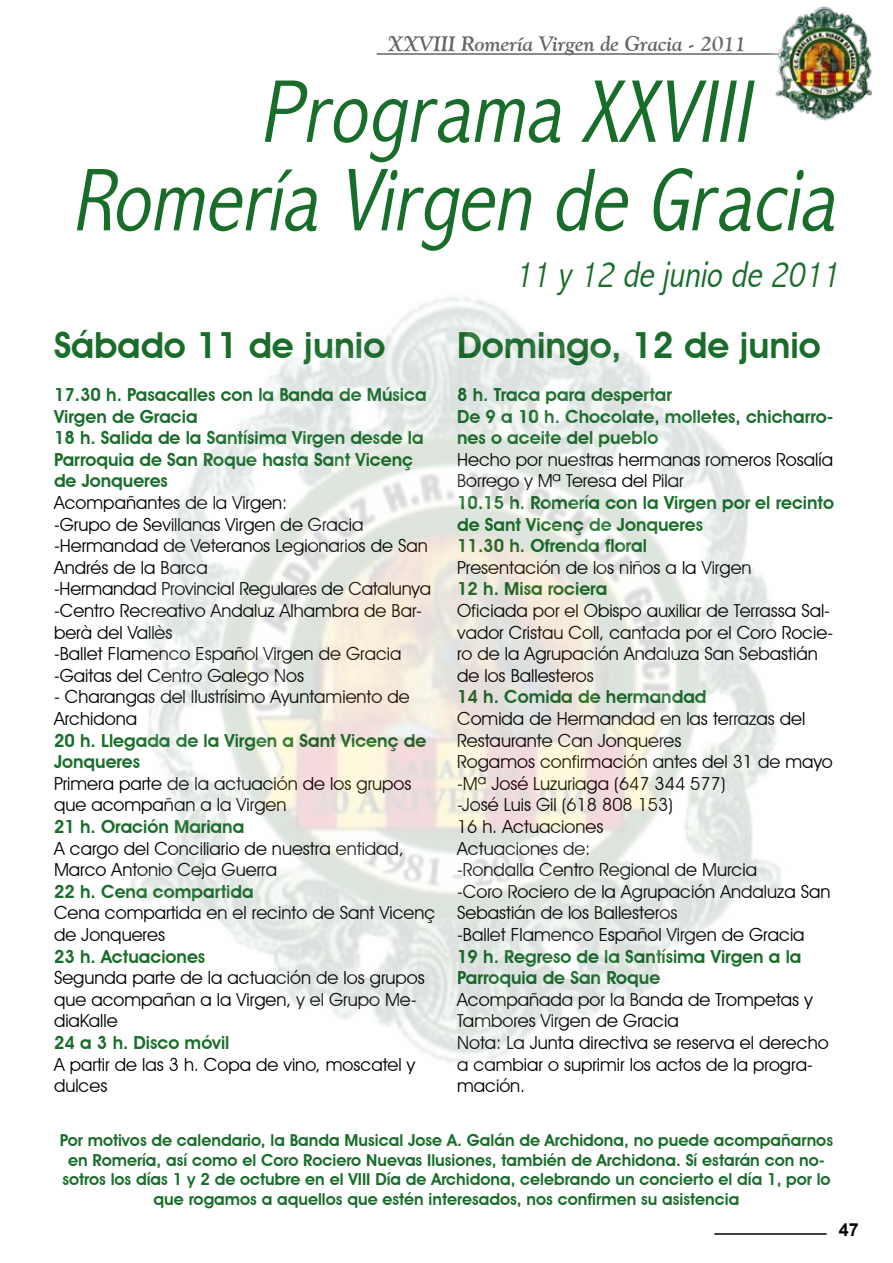
<style>
.page{position:relative;width:893px;height:1263px;background:#fff}
.page>*{position:absolute;margin:0;border:0;box-sizing:border-box;transform-origin:0 0}
.t1{font:italic 300 condensed 90px/88.5px "Abadi";color:#196d2a}
.t2{font:italic 300 condensed 37.5px "Abadi";color:#196d2a}
.t3{font:600 36px "Avant Garde IT Cby BT";color:#196d2a}
.t4{font:italic 700 21px "Goudy Old Style BT";color:#646567}
.t5{font:18px/21.6px "Avant Garde IT Cby BT";color:#000}
.t6{font:600 18px/21.6px "Avant Garde IT Cby BT";color:#196d2a}
.t7{font:700 18px "Arial";color:#000}
.t8{font:600 16.5px/19.8px "Avant Garde IT Cby BT";color:#196d2a;text-align:center}
</style>
<div class="page">
<hr style="left:714px;top:1233px;width:113px;height:2px;background:#000">
<hr style="left:377px;top:53px;width:453px;height:2px;background:#646567">
<div style="left:758px;top:0;width:135px;height:152px;background:#fff"></div>
<img style="left:765px;top:6px;width:108px;height:115px">
<img style="left:130px;top:297px;width:651px;height:767px">
<p class="t4" style="left:388px;top:31px;width:360px">XXVIII Romería Virgen de Gracia - 2011</p>
<h1 class="t1" style="left:71px;top:68px;width:783px;text-indent:188px">Programa XXVIII<br>Romería Virgen de Gracia</h1>
<h2 class="t2" style="left:514px;top:253px;width:334px">11 y 12 de junio de 2011</h2>
<h3 class="t3" style="left:54px;top:323px;width:333px">Sábado 11 de junio</h3>
<p class="t6" style="left:54px;top:384px;width:374px">17.30 h. Pasacalles con la Banda de Música<br>Virgen de Gracia<br>18 h. Salida de la Santísima Virgen desde la<br>Parroquia de San Roque hasta Sant Vicenç de Jonqueres</p>
<p class="t5" style="left:54px;top:492px;width:379px">Acompañantes de la Virgen:<br>-Grupo de Sevillanas Virgen de Gracia -Hermandad de Veteranos Legionarios de San Andrés de la Barca<br>-Hermandad Provincial Regulares de Catalunya -Centro Recreativo Andaluz Alhambra de Bar&shy;berà del Vallès<br>-Ballet Flamenco Español Virgen de Gracia -Gaitas del Centro Galego Nos</p>
<p class="t5" style="left:54px;top:686px;width:357px">- Charangas del Ilustrísimo Ayuntamiento de<br>Archidona</p>
<p class="t6" style="left:54px;top:729px;width:374px">20 h. Llegada de la Virgen a Sant Vicenç de<br>Jonqueres</p>
<p class="t5" style="left:54px;top:772px;width:359px">Primera parte de la actuación de los grupos que acompañan a la Virgen</p>
<p class="t6" style="left:54px;top:816px;width:192px">21 h. Oración Mariana</p>
<p class="t5" style="left:54px;top:837px;width:351px">A cargo del Conciliario de nuestra entidad,<br>Marco Antonio Ceja Guerra</p>
<p class="t6" style="left:54px;top:880px;width:201px">22 h. Cena compartida</p>
<p class="t5" style="left:54px;top:902px;width:383px">Cena compartida en el recinto de Sant Vicenç de Jonqueres</p>
<p class="t6" style="left:54px;top:945px;width:153px">23 h. Actuaciones</p>
<p class="t5" style="left:54px;top:967px;width:372px">Segunda parte de la actuación de los grupos que acompañan a la Virgen, y el Grupo Me&shy;diaKalle</p>
<p class="t6" style="left:54px;top:1032px;width:177px">24 a 3 h. Disco móvil</p>
<p class="t5" style="left:54px;top:1053px;width:363px">A partir de las 3 h. Copa de vino, moscatel y dulces</p>
<h3 class="t3" style="left:457px;top:323px;width:365px">Domingo, 12 de junio</h3>
<p class="t6" style="left:457px;top:384px;width:378px">8 h. Traca para despertar<br>De 9 a 10 h. Chocolate, molletes, chicharro&shy;nes o aceite del pueblo</p>
<p class="t5" style="left:457px;top:448px;width:377px">Hecho por nuestras hermanas romeros Rosalía<br>Borrego y Mª Teresa del Pilar</p>
<p class="t6" style="left:457px;top:492px;width:378px">10.15 h. Romería con la Virgen por el recinto de Sant Vicenç de Jonqueres<br>11.30 h. Ofrenda floral</p>
<p class="t5" style="left:457px;top:556px;width:296px">Presentación de los niños a la Virgen</p>
<p class="t6" style="left:457px;top:578px;width:152px">12 h. Misa rociera</p>
<p class="t5" style="left:457px;top:600px;width:378px">Oficiada por el Obispo auxiliar de Terrassa Sal&shy;vador Cristau Coll, cantada por el Coro Rocie&shy;ro de la Agrupación Andaluza San Sebastián de los Ballesteros</p>
<p class="t6" style="left:457px;top:686px;width:251px">14 h. Comida de hermandad</p>
<p class="t5" style="left:457px;top:708px;width:377px">Comida de Hermandad en las terrazas del<br>Restaurante Can Jonqueres<br>Rogamos confirmación antes del 31 de mayo -Mª José Luzuriaga (647 344 577)<br>-José Luis Gil (618 808 153)<br>16 h. Actuaciones<br>Actuaciones de:<br>-Rondalla Centro Regional de Murcia<br>-Coro Rociero de la Agrupación Andaluza San<br>Sebastián de los Ballesteros<br>-Ballet Flamenco Español Virgen de Gracia</p>
<p class="t6" style="left:457px;top:945px;width:346px">19 h. Regreso de la Santísima Virgen a la<br>Parroquia de San Roque</p>
<p class="t5" style="left:457px;top:988px;width:373px">Acompañada por la Banda de Trompetas y<br>Tambores Virgen de Gracia<br>Nota: La Junta directiva se reserva el derecho a cambiar o suprimir los actos de la progra&shy;mación.</p>
<p class="t8" style="left:60px;top:1130px;width:775px">Por motivos de calendario, la Banda Musical Jose A. Galán de Archidona, no puede acompañarnos en Romería, así como el Coro Rociero Nuevas Ilusiones, también de Archidona. Sí estarán con no&shy;sotros los días 1 y 2 de octubre en el VIII Día de Archidona, celebrando un concierto el día 1, por lo que rogamos a aquellos que estén interesados, nos confirmen su asistencia</p>
<p class="t7" style="left:839px;top:1217px;width:22px">47</p>
</div>
